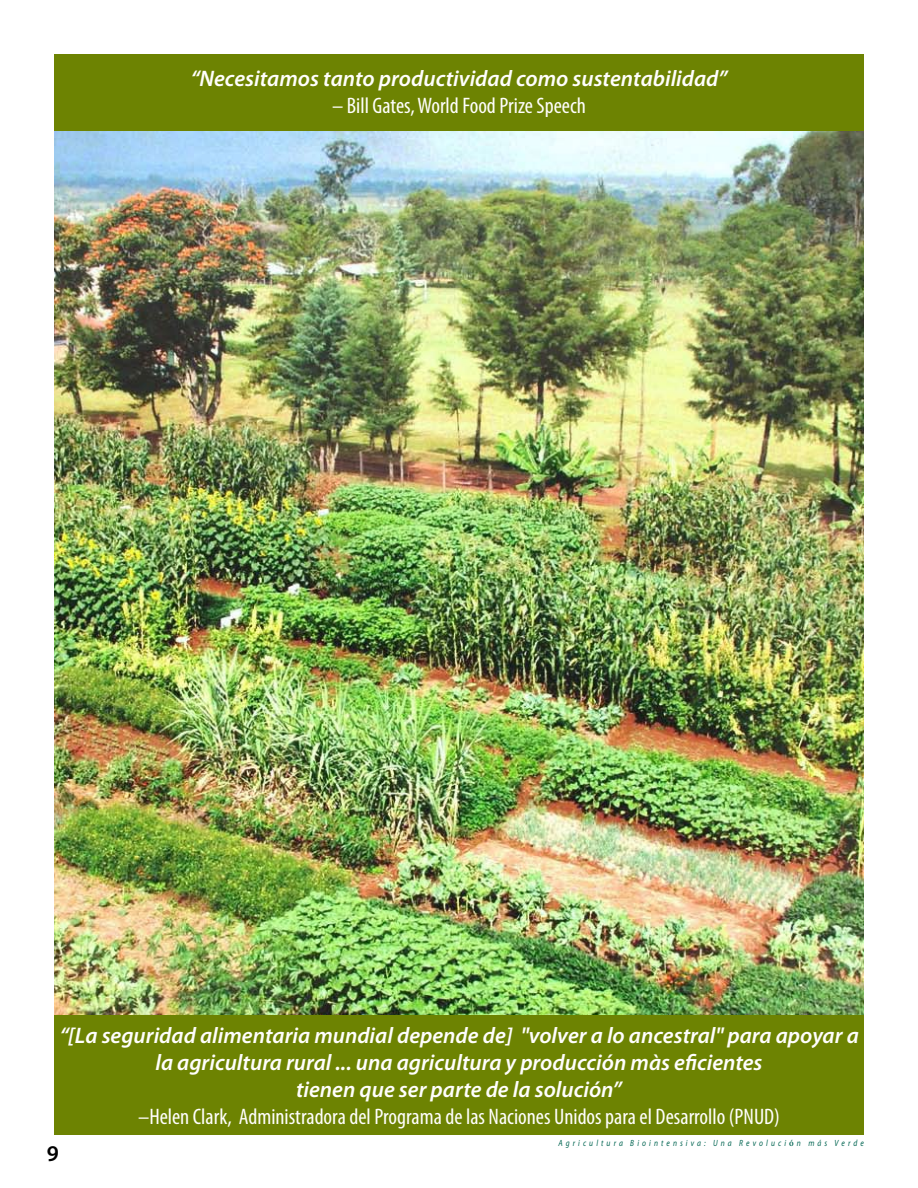
<style>
.page{position:relative;width:918px;height:1188px;background:#fff}
.page>*{position:absolute;margin:0;border:0;box-sizing:border-box;transform-origin:0 0}
.t1{font:italic 600 22.5px/27px "Myriad Pro";color:#fffefc;text-align:center}
.t2{font:condensed 22.5px "Myriad Pro";color:#fffefc}
.t3{font:600 22.5px "Myriad Pro";color:#000}
.t4{font:italic 9px "Myriad Pro";letter-spacing:.415em;color:#006551;scale:.83 1}
.s1{font-family:"Minion Pro";font-weight:700;font-style:normal}
</style>
<div class="page">
<img style="left:54px;top:131px;width:810px;height:884px">
<div style="left:54px;top:55px;width:810px;height:76px;background:#6d8302"></div>
<div style="left:54px;top:1015px;width:810px;height:119px;background:#6d8302"></div>
<p class="t1" style="left:190px;top:64px;width:539px">“Necesitamos tanto productividad como sustentabilidad”</p>
<p class="t2" style="left:332px;top:91px;width:255px">– Bill Gates, World Food Prize Speech</p>
<p class="t1" style="left:59px;top:1022px;width:801px">“[La seguridad alimentaria mundial depende de] "volver a lo ancestral" para apoyar a la agricultura rural ... una agricultura y producción màs eficientes<br>tienen que ser parte de la solución”</p>
<p class="t2" style="left:138px;top:1103px;width:643px">–Helen Clark, Administradora del Programa de las Naciones Unidos para el Desarrollo (PNUD)</p>
<p class="t3" style="left:47px;top:1140px;width:14px">9</p>
<p class="t4" style="left:558px;top:1137px;width:370px">Agricultura Biointensiva: Una Revoluci<span class="s1">Ó</span>n más Verde</p>
</div>
